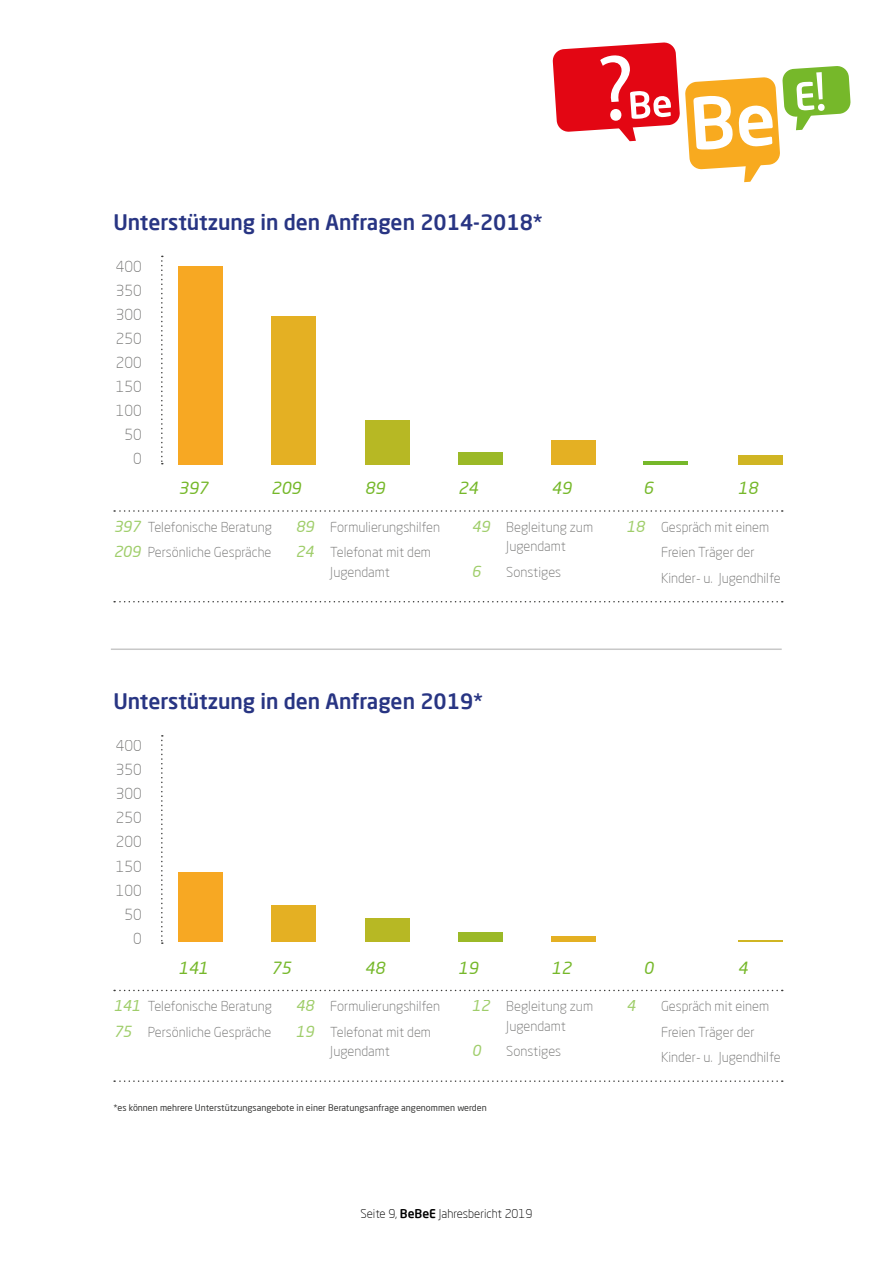
<style>
.page{position:relative;width:893px;height:1263px;background:#fff}
.page>*{position:absolute;margin:0;border:0;box-sizing:border-box;transform-origin:0 0}
.t1{font:500 21px "Neo Sans Pro";color:#283583}
.t2{font:italic 16.5px "Neo Sans Pro";color:#76b82a}
.t3{font:300 15px/24px "Neo Sans Pro";color:#3c3c3b;text-align:right}
.t4{font:italic 15px "Neo Sans Pro";color:#76b82a}
.t5{font:300 13.5px/25.5px "Neo Sans Pro";color:#3c3c3b}
.t6{font:300 12px "Neo Sans Pro";color:#000}
.t7{font:9px "Neo Sans Pro";color:#3c3c3b}
.s1{font-weight:400;font-style:italic;font-size:15px;color:#76b82a}
.s2{font-weight:500}
</style>
<div class="page">
<svg style="left:552px;top:42px;width:299px;height:140px"></svg>
<div style="left:178px;top:266px;width:45px;height:198px;background:#f7a823"></div>
<div style="left:272px;top:316px;width:44px;height:148px;background:#e4b023"></div>
<div style="left:551px;top:440px;width:45px;height:24px;background:#e4b023"></div>
<hr style="left:643px;top:461px;width:45px;height:3px;background:#76b82a">
<div style="left:365px;top:420px;width:44px;height:44px;background:#b7b824"></div>
<div style="left:458px;top:452px;width:45px;height:12px;background:#9bb927"></div>
<div style="left:738px;top:455px;width:44px;height:9px;background:#d0b523"></div>
<svg style="left:161px;top:256px;width:2px;height:208px"></svg>
<svg style="left:114px;top:510px;width:669px;height:2px"></svg>
<svg style="left:114px;top:601px;width:669px;height:1px"></svg>
<div style="left:178px;top:873px;width:45px;height:69px;background:#f7a823"></div>
<div style="left:272px;top:905px;width:44px;height:37px;background:#e4b023"></div>
<div style="left:551px;top:936px;width:45px;height:6px;background:#e4b023"></div>
<div style="left:365px;top:918px;width:44px;height:24px;background:#b7b824"></div>
<div style="left:458px;top:933px;width:45px;height:9px;background:#9bb927"></div>
<hr style="left:738px;top:940px;width:44px;height:2px;background:#d0b523">
<svg style="left:161px;top:735px;width:2px;height:209px"></svg>
<svg style="left:114px;top:990px;width:669px;height:1px"></svg>
<svg style="left:114px;top:1080px;width:669px;height:2px"></svg>
<hr style="left:111px;top:648px;width:671px;height:2px;background:#c8c8c8">
<h1 class="t1" style="left:113px;top:209px;width:431px">Unterstützung in den Anfragen 2014-2018*</h1>
<p class="t3" style="left:116px;top:254px;width:28px">400<br>350<br>300<br>250<br>200<br>150<br>100<br>50<br>0</p>
<p class="t2" style="left:178px;top:478px;width:31px">397</p>
<p class="t2" style="left:271px;top:478px;width:31px">209</p>
<p class="t2" style="left:365px;top:478px;width:21px">89</p>
<p class="t2" style="left:458px;top:478px;width:21px">24</p>
<p class="t2" style="left:551px;top:478px;width:21px">49</p>
<p class="t2" style="left:643px;top:478px;width:11px">6</p>
<p class="t2" style="left:738px;top:478px;width:21px">18</p>
<p class="t5" style="left:113px;top:514px;width:160px"><span class="s1">397</span> Telefonische Beratung<br><span class="s1">209</span> Persönliche Gespräche</p>
<p class="t5" style="left:296px;top:514px;width:146px"><span class="s1">89</span> Formulierungshilfen<br><span class="s1">24</span> Telefonat mit dem</p>
<p class="t5" style="left:330px;top:559px;width:61px">Jugendamt</p>
<p class="t5" style="left:472px;top:517px;width:123px;line-height:19.5px;text-align:center"><span class="s1">49</span> Begleitung zum<br>Jugendamt</p>
<p class="t4" style="left:472px;top:562px;width:11px">6</p>
<p class="t5" style="left:506px;top:559px;width:56px">Sonstiges</p>
<p class="t5" style="left:661px;top:514px;width:121px;text-indent:-34px"><span class="s1">18</span> Gespräch mit einem<br>Freien Träger der<br>Kinder- u. Jugendhilfe</p>
<h1 class="t1" style="left:113px;top:688px;width:371px">Unterstützung in den Anfragen 2019*</h1>
<p class="t3" style="left:116px;top:734px;width:28px">400<br>350<br>300<br>250<br>200<br>150<br>100<br>50<br>0</p>
<p class="t2" style="left:178px;top:957px;width:31px">141</p>
<p class="t2" style="left:271px;top:957px;width:21px">75</p>
<p class="t2" style="left:365px;top:957px;width:21px">48</p>
<p class="t2" style="left:458px;top:957px;width:21px">19</p>
<p class="t2" style="left:551px;top:957px;width:21px">12</p>
<p class="t2" style="left:643px;top:957px;width:11px">0</p>
<p class="t2" style="left:738px;top:957px;width:11px">4</p>
<p class="t5" style="left:113px;top:993px;width:160px"><span class="s1">141</span> Telefonische Beratung<br><span class="s1">75</span> Persönliche Gespräche</p>
<p class="t5" style="left:296px;top:993px;width:146px"><span class="s1">48</span> Formulierungshilfen<br><span class="s1">19</span> Telefonat mit dem</p>
<p class="t5" style="left:330px;top:1038px;width:61px">Jugendamt</p>
<p class="t5" style="left:472px;top:996px;width:123px;line-height:19.5px;text-align:center"><span class="s1">12</span> Begleitung zum<br>Jugendamt</p>
<p class="t4" style="left:472px;top:1042px;width:11px">0</p>
<p class="t5" style="left:506px;top:1038px;width:56px">Sonstiges</p>
<p class="t4" style="left:626px;top:997px;width:11px">4</p>
<p class="t5" style="left:661px;top:993px;width:121px">Gespräch mit einem<br>Freien Träger der<br>Kinder- u. Jugendhilfe</p>
<p class="t7" style="left:113px;top:1102px;width:375px">*es können mehrere Unterstützungsangebote in einer Beratungsanfrage angenommen werden</p>
<p class="t6" style="left:360px;top:1206px;width:174px">Seite 9, <span class="s2">BeBeE</span> Jahresbericht 2019</p>
</div>
